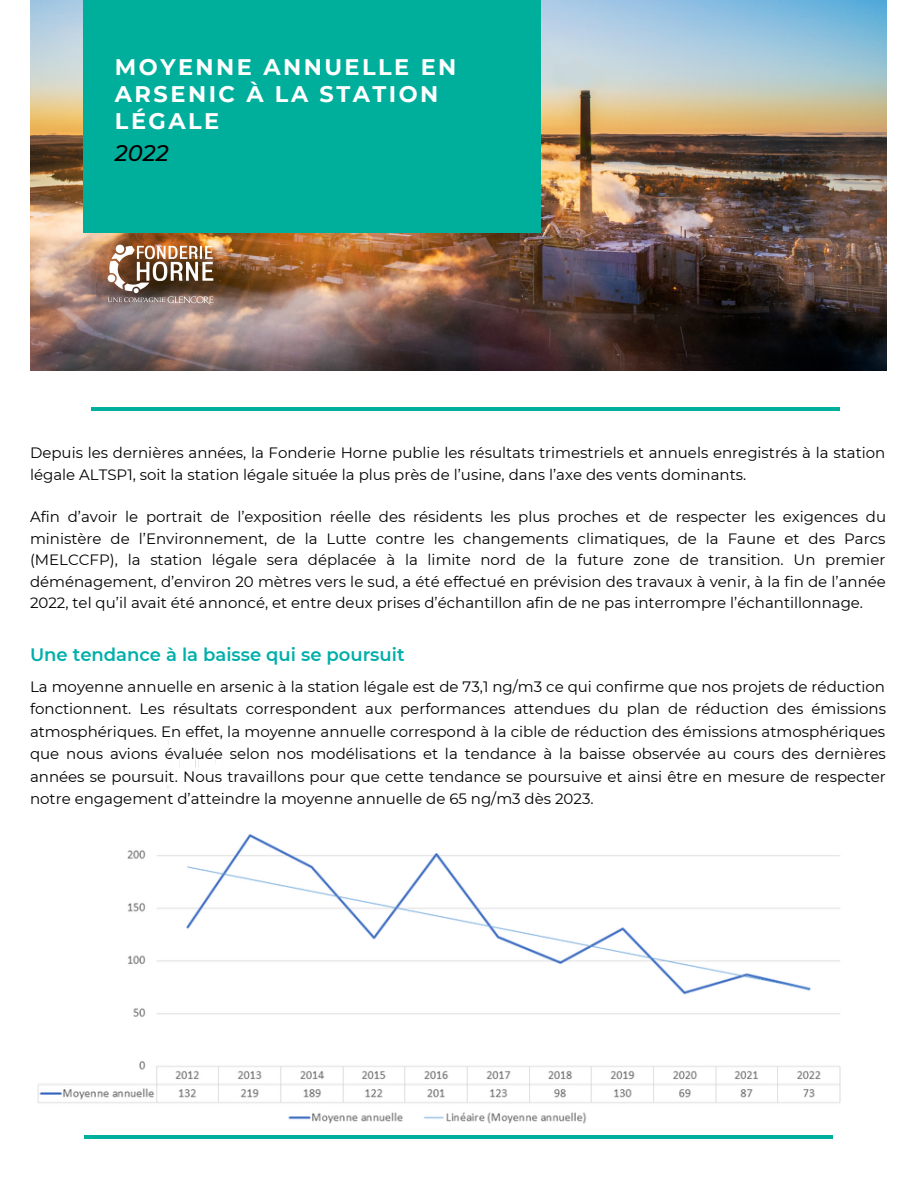
<style>
.page{position:relative;width:918px;height:1188px;background:#fff}
.page>*{position:absolute;margin:0;border:0;box-sizing:border-box;transform-origin:0 0}
.t1{font:700 22.5px/27px "Montserrat";letter-spacing:.11em;color:#fff}
.t2{font:italic 500 22.5px "Montserrat";color:#000}
.t3{font:600 18px "Montserrat";color:#00afaa}
.t4{font:15px/21.3px "Montserrat";color:#000;text-align:justify}
</style>
<div class="page">
<img style="left:30px;top:1px;width:856px;height:370px">
<div style="left:83px;top:0;width:458px;height:233px;background:#00ae9c"></div>
<hr style="left:92px;top:407px;width:748px;height:3px;background:#00ae9c">
<hr style="left:84px;top:1135px;width:748px;height:4px;background:#00ae9c">
<img style="left:149px;top:733px;width:74px;height:55px">
<img style="left:107px;top:244px;width:108px;height:62px">
<img style="left:37px;top:834px;width:804px;height:290px">
<h1 class="t1" style="left:115px;top:53px;width:343px">MOYENNE ANNUELLE EN<br>ARSENIC À LA STATION<br>LÉGALE</h1>
<h1 class="t2" style="left:115px;top:139px;width:55px">2022</h1>
<p class="t4" style="left:30px;top:442px;width:857px">Depuis les dernières années, la Fonderie Horne publie les résultats trimestriels et annuels enregistrés à la station légale ALTSP1, soit la station légale située la plus près de l’usine, dans l’axe des vents dominants.</p>
<p class="t4" style="left:30px;top:506px;width:858px">Afin d’avoir le portrait de l’exposition réelle des résidents les plus proches et de respecter les exigences du ministère de l’Environnement, de la Lutte contre les changements climatiques, de la Faune et des Parcs (MELCCFP), la station légale sera déplacée à la limite nord de la future zone de transition. Un premier déménagement, d’environ 20 mètres vers le sud, a été effectué en prévision des travaux à venir, à la fin de l’année 2022, tel qu’il avait été annoncé, et entre deux prises d’échantillon afin de ne pas interrompre l’échantillonnage.</p>
<p class="t3" style="left:30px;top:644px;width:376px">Une tendance à la baisse qui se poursuit</p>
<p class="t4" style="left:30px;top:675px;width:858px;line-height:22.5px">La moyenne annuelle en arsenic à la station légale est de 73,1 ng/m3 ce qui confirme que nos projets de réduction fonctionnent. Les résultats correspondent aux performances attendues du plan de réduction des émissions atmosphériques. En effet, la moyenne annuelle correspond à la cible de réduction des émissions atmosphériques que nous avions évaluée selon nos modélisations et la tendance à la baisse observée au cours des dernières années se poursuit. Nous travaillons pour que cette tendance se poursuive et ainsi être en mesure de respecter notre engagement d’atteindre la moyenne annuelle de 65 ng/m3 dès 2023.</p>
</div>
